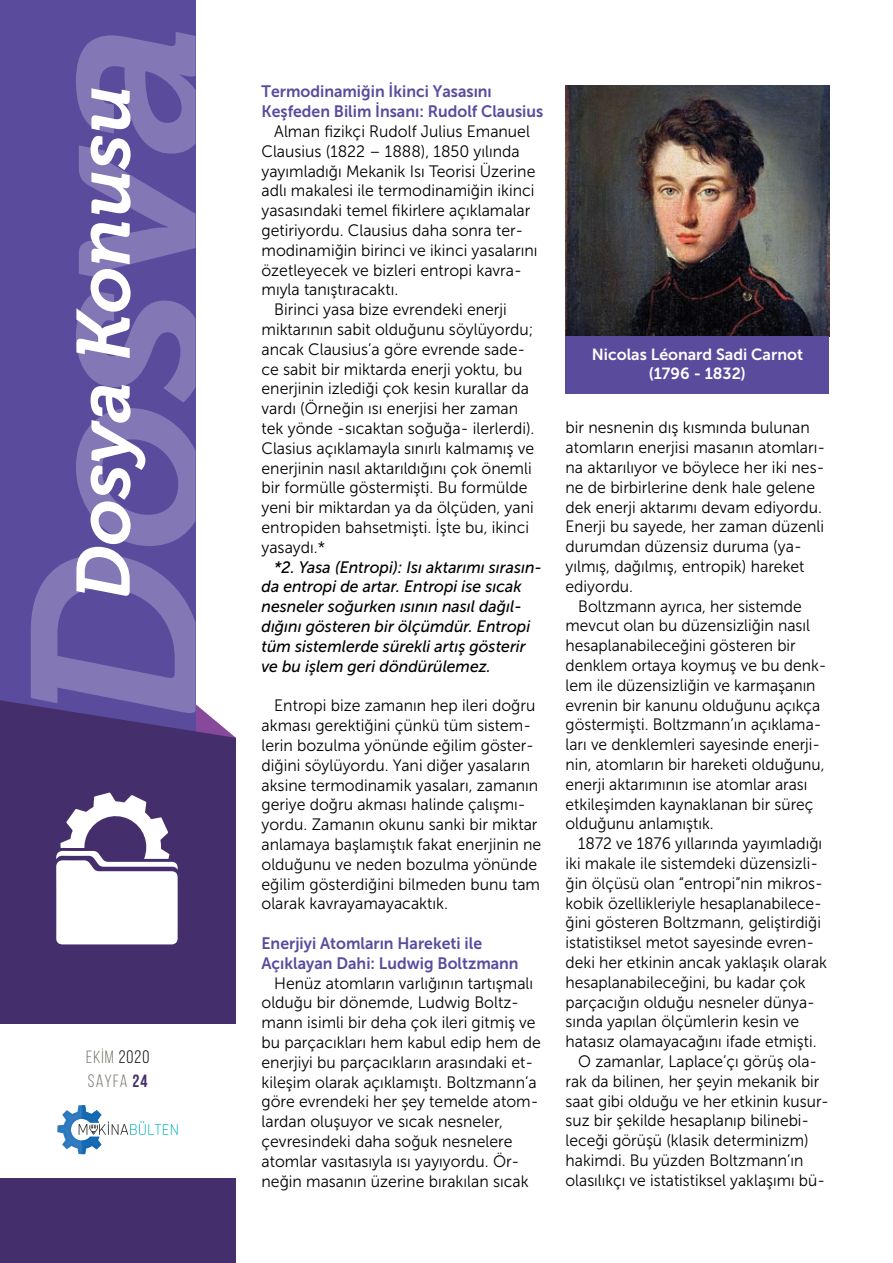
<style>
.page{position:relative;width:893px;height:1263px;background:#fff}
.page>*{position:absolute;margin:0;border:0;box-sizing:border-box;transform-origin:0 0}
.t1{font:italic 75px "Museo 700";color:#fff}
.t2{font:17.7px/24px "Bebas Neue";letter-spacing:.06em;color:#73776c}
.t3{font:16.5px/19.8px "Museo Sans 300";color:#000;scale:.96 1}
.t4{font:16.5px/19.8px "Museo Sans 300";color:#000;scale:.95 1}
.t5{font:italic 16.5px/19.8px "Museo Sans 500";color:#000;scale:.96 1}
.t6{font:16.5px/19.8px "Museo Sans 700";color:#5b4b9d;scale:.96 1}
.t7{font:16.05px/19.2px "Museo Sans 700";color:#fff;text-align:center}
.s1{font-size:18px;color:#000}
.s2{font-size:18px}
.s3{font-weight:700;color:#442e6c}
</style>
<div class="page">
<div style="left:0;top:0;width:196px;height:1263px;background:#5b4b9d"></div>
<svg style="left:31px;top:32px;width:165px;height:668px"></svg>
<div style="left:0;top:700px;width:236px;height:563px;background:#442e6c"></div>
<div style="left:0;top:1024px;width:236px;height:154px;background:#fff"></div>
<svg style="left:57px;top:1105px;width:121px;height:49px"></svg>
<svg style="left:56px;top:792px;width:122px;height:152px;background:#c3bcd0"></svg>
<img style="left:566px;top:85px;width:263px;height:251px">
<div style="left:566px;top:336px;width:263px;height:58px;background:#5b4b9d"></div>
<h1 class="t1" style="left:62px;top:600px;width:516px;rotate:-90deg">Dosya Konusu</h1>
<p class="t2" style="left:86px;top:1045px;width:65px">EKİM <span class="s1">2020<br></span><span class="s2">SA</span>YFA <span class="s3">24</span></p>
<p class="t6" style="left:261px;top:82px;width:295px">Termodinamiğin İkinci Yasasını<br>Keşfeden Bilim İnsanı: Rudolf Clausius</p>
<p class="t3" style="left:274px;top:122px;width:268px">Alman fizikçi Rudolf Julius Emanuel</p>
<p class="t3" style="left:261px;top:141px;width:270px">Clausius (1822 – 1888), 1850 yılında</p>
<p class="t3" style="left:261px;top:161px;width:287px">yayımladığı Mekanik Isı Teorisi Üzerine</p>
<p class="t3" style="left:261px;top:181px;width:286px">adlı makalesi ile termodinamiğin ikinci</p>
<p class="t3" style="left:261px;top:201px;width:282px">yasasındaki temel fikirlere açıklamalar</p>
<p class="t3" style="left:261px;top:221px;width:274px">getiriyordu. Clausius daha sonra ter-</p>
<p class="t3" style="left:261px;top:240px;width:289px">modinamiğin birinci ve ikinci yasalarını</p>
<p class="t3" style="left:261px;top:260px;width:273px">özetleyecek ve bizleri entropi kavra-</p>
<p class="t3" style="left:261px;top:280px;width:144px">mıyla tanıştıracaktı.</p>
<p class="t3" style="left:274px;top:300px;width:244px">Birinci yasa bize evrendeki enerji</p>
<p class="t3" style="left:261px;top:320px;width:285px">miktarının sabit olduğunu söylüyordu;</p>
<p class="t3" style="left:261px;top:339px;width:276px">ancak Clausius’a göre evrende sade-</p>
<p class="t3" style="left:261px;top:359px;width:273px">ce sabit bir miktarda enerji yoktu, bu</p>
<p class="t3" style="left:261px;top:379px;width:280px">enerjinin izlediği çok kesin kurallar da</p>
<p class="t3" style="left:261px;top:399px;width:269px">vardı (Örneğin ısı enerjisi her zaman</p>
<p class="t3" style="left:261px;top:419px;width:286px">tek yönde -sıcaktan soğuğa- ilerlerdi).</p>
<p class="t3" style="left:261px;top:438px;width:286px">Clasius açıklamayla sınırlı kalmamış ve</p>
<p class="t3" style="left:261px;top:458px;width:283px">enerjinin nasıl aktarıldığını çok önemli</p>
<p class="t3" style="left:261px;top:478px;width:279px">bir formülle göstermişti. Bu formülde</p>
<p class="t3" style="left:261px;top:498px;width:285px">yeni bir miktardan ya da ölçüden, yani</p>
<p class="t3" style="left:261px;top:518px;width:280px">entropiden bahsetmişti. İşte bu, ikinci</p>
<p class="t3" style="left:261px;top:537px;width:68px">yasaydı.*</p>
<p class="t5" style="left:261px;top:557px;width:294px;text-indent:13px">*2. Yasa (Entropi): Isı aktarımı sırasın&shy;da entropi de artar. Entropi ise sıcak nesneler soğurken ısının nasıl dağıl&shy;dığını gösteren bir ölçümdür. Entropi tüm sistemlerde sürekli artış gösterir ve bu işlem geri döndürülemez.</p>
<p class="t3" style="left:261px;top:696px;width:293px;text-indent:13px">Entropi bize zamanın hep ileri doğru akması gerektiğini çünkü tüm sistem&shy;lerin bozulma yönünde eğilim göster&shy;diğini söylüyordu. Yani diğer yasaların aksine termodinamik yasaları, zamanın geriye doğru akması halinde çalışmı&shy;yordu. Zamanın okunu sanki bir miktar anlamaya başlamıştık fakat enerjinin ne olduğunu ve neden bozulma yönünde eğilim gösterdiğini bilmeden bunu tam olarak kavrayamayacaktık.</p>
<p class="t6" style="left:261px;top:933px;width:269px">Enerjiyi Atomların Hareketi ile<br>Açıklayan Dahi: Ludwig Boltzmann</p>
<p class="t3" style="left:261px;top:973px;width:292px;text-indent:13px">Henüz atomların varlığının tartışmalı olduğu bir dönemde, Ludwig Boltz&shy;mann isimli bir deha çok ileri gitmiş ve bu parçacıkları hem kabul edip hem de enerjiyi bu parçacıkların arasındaki et&shy;kileşim olarak açıklamıştı. Boltzmann’a göre evrendeki her şey temelde atom&shy;lardan oluşuyor ve sıcak nesneler, çevresindeki daha soğuk nesnelere atomlar vasıtasıyla ısı yayıyordu. Ör&shy;neğin masanın üzerine bırakılan sıcak</p>
<p class="t7" style="left:592px;top:344px;width:213px">Nicolas Léonard Sadi Carnot (1796 - 1832)</p>
<p class="t3" style="left:566px;top:418px;width:272px">bir nesnenin dış kısmında bulunan atomların enerjisi masanın atomları&shy;na aktarılıyor ve böylece her iki nes&shy;ne de birbirlerine denk hale gelene dek enerji aktarımı devam ediyordu.<br>Enerji bu sayede, her zaman düzenli durumdan düzensiz duruma (ya&shy;yılmış, dağılmış, entropik) hareket ediyordu.</p>
<p class="t4" style="left:566px;top:596px;width:276px;text-indent:13px">Boltzmann ayrıca, her sistemde mevcut olan bu düzensizliğin nasıl hesaplanabileceğini gösteren bir denklem ortaya koymuş ve bu denk&shy;lem ile düzensizliğin ve karmaşanın evrenin bir kanunu olduğunu açıkça göstermişti. Boltzmann’ın açıklama&shy;ları ve denklemleri sayesinde enerji&shy;nin, atomların bir hareketi olduğunu, enerji aktarımının ise atomlar arası etkileşimden kaynaklanan bir süreç olduğunu anlamıştık.</p>
<p class="t4" style="left:578px;top:834px;width:258px">1872 ve 1876 yıllarında yayımladığı</p>
<p class="t4" style="left:566px;top:853px;width:267px">iki makale ile sistemdeki düzensizli-</p>
<p class="t4" style="left:566px;top:873px;width:272px">ğin ölçüsü olan “entropi”nin mikros-</p>
<p class="t4" style="left:566px;top:893px;width:271px">kobik özellikleriyle hesaplanabilece-</p>
<p class="t4" style="left:566px;top:913px;width:270px">ğini gösteren Boltzmann, geliştirdiği</p>
<p class="t4" style="left:566px;top:933px;width:263px">istatistiksel metot sayesinde evren-</p>
<p class="t4" style="left:566px;top:952px;width:277px">deki her etkinin ancak yaklaşık olarak</p>
<p class="t4" style="left:566px;top:972px;width:254px">hesaplanabileceğini, bu kadar çok</p>
<p class="t4" style="left:566px;top:992px;width:264px">parçacığın olduğu nesneler dünya-</p>
<p class="t4" style="left:566px;top:1012px;width:248px">sında yapılan ölçümlerin kesin ve</p>
<p class="t4" style="left:566px;top:1032px;width:266px">hatasız olamayacağını ifade etmişti.</p>
<p class="t4" style="left:578px;top:1051px;width:253px">O zamanlar, Laplace’çı görüş ola-</p>
<p class="t4" style="left:566px;top:1071px;width:269px">rak da bilinen, her şeyin mekanik bir</p>
<p class="t4" style="left:566px;top:1091px;width:279px">saat gibi olduğu ve her etkinin kusur-</p>
<p class="t4" style="left:566px;top:1111px;width:258px">suz bir şekilde hesaplanıp bilinebi-</p>
<p class="t4" style="left:566px;top:1131px;width:257px">leceği görüşü (klasik determinizm)</p>
<p class="t4" style="left:566px;top:1150px;width:252px">hakimdi. Bu yüzden Boltzmann’ın</p>
<p class="t4" style="left:566px;top:1170px;width:275px">olasılıkçı ve istatistiksel yaklaşımı bü-</p>
</div>
